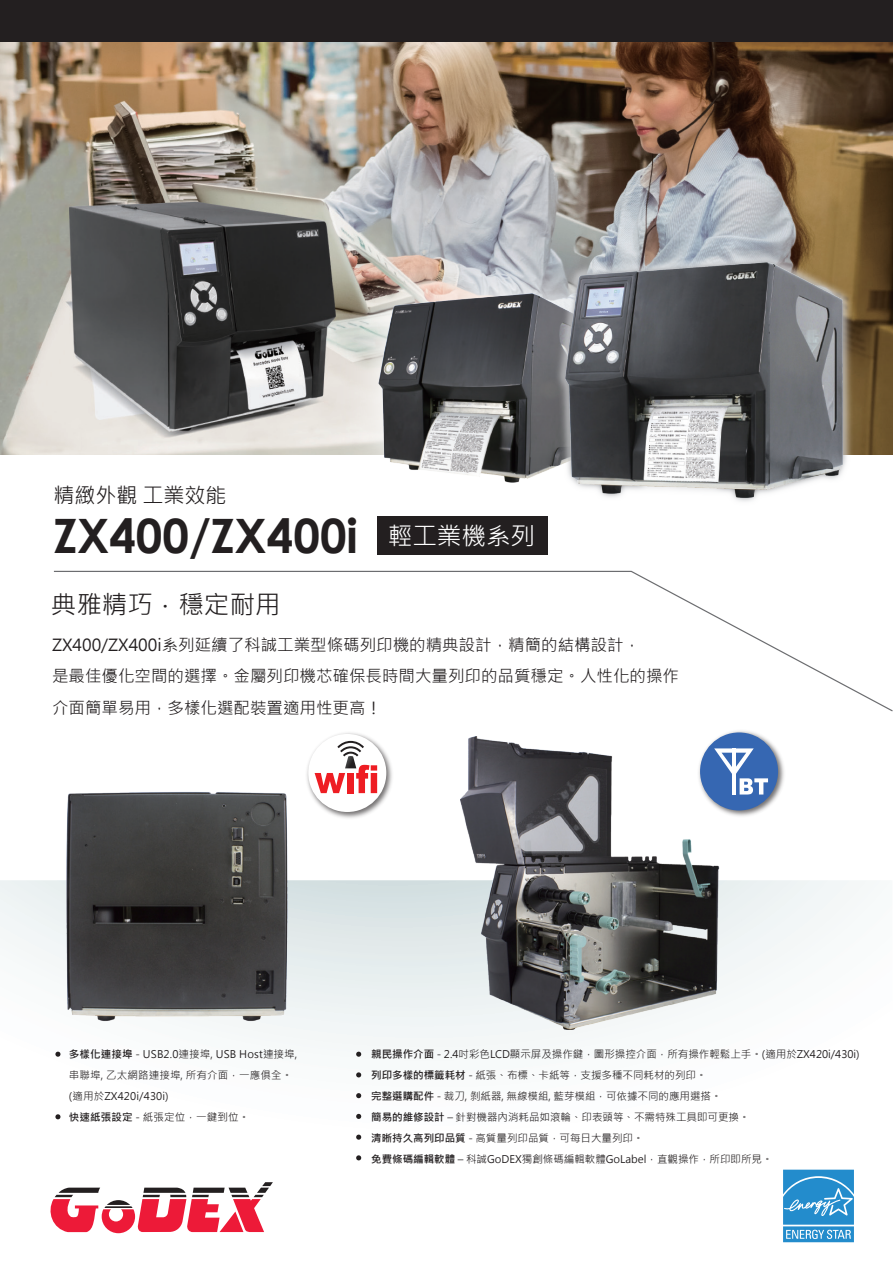
<style>
.page{position:relative;width:893px;height:1263px;background:#fff}
.page>*{position:absolute;margin:0;border:0;box-sizing:border-box;transform-origin:0 0}
.t1{font:700 47.4px "Century Gothic";color:#231f20}
.t2{font:25.5px "Microsoft Jheng Hei";color:#231f20}
.t3{font:24.6px "Microsoft Jheng Hei";color:#fff}
.t4{font:21px "Microsoft Jheng Hei";color:#231f20}
.t5{font:16.5px/31.5px "Microsoft Jheng Hei";color:#231f20}
.t6{font:10.5px/21px "Microsoft Jheng Hei";color:#231f20}
.s1{font-weight:700}
</style>
<div class="page">
<svg style="left:0;top:880px;width:866px;height:354px"></svg>
<div style="left:0;top:0;width:892px;height:43px;background:#231f20"></div>
<svg style="left:46px;top:1182px;width:227px;height:51px"></svg>
<svg style="left:53px;top:570px;width:840px;height:142px"></svg>
<img style="left:1px;top:43px;width:892px;height:412px">
<img style="left:322px;top:236px;width:194px;height:219px">
<img style="left:373px;top:278px;width:143px;height:205px">
<img style="left:516px;top:213px;width:376px;height:270px">
<img style="left:550px;top:225px;width:309px;height:277px">
<img style="left:461px;top:737px;width:280px;height:292px">
<img style="left:55px;top:792px;width:244px;height:236px">
<img style="left:306px;top:732px;width:86px;height:86px">
<div style="left:308px;top:734px;width:78px;height:78px;background:#fff;border-radius:50%"></div>
<svg style="left:315px;top:741px;width:62px;height:52px"></svg>
<img style="left:695px;top:730px;width:89px;height:90px">
<div style="left:700px;top:732px;width:78px;height:78px;background:#3667b2;border-radius:50%"></div>
<svg style="left:714px;top:748px;width:54px;height:46px"></svg>
<hr style="left:732px;top:748px;width:4px;height:46px;background:#fff">
<div style="left:377px;top:516px;width:171px;height:38px;background:#231f20"></div>
<svg style="left:55px;top:1052px;width:5px;height:5px"></svg>
<svg style="left:55px;top:1114px;width:5px;height:5px"></svg>
<svg style="left:356px;top:1052px;width:5px;height:5px"></svg>
<svg style="left:356px;top:1072px;width:5px;height:5px"></svg>
<svg style="left:356px;top:1093px;width:5px;height:5px"></svg>
<svg style="left:356px;top:1114px;width:5px;height:5px"></svg>
<svg style="left:356px;top:1134px;width:5px;height:6px"></svg>
<svg style="left:356px;top:1155px;width:5px;height:5px"></svg>
<div style="left:776px;top:1163px;width:85px;height:85px;background:#fff"></div>
<svg style="left:783px;top:1170px;width:71px;height:72px;background:#469ed4"></svg>
<h3 class="t4" style="left:53px;top:482px;width:175px">精緻外觀 工業效能</h3>
<h1 class="t1" style="left:53px;top:500px;width:306px">ZX400/ZX400i</h1>
<h2 class="t2" style="left:51px;top:588px;width:231px">典雅精巧．穩定耐用</h2>
<h3 class="t3" style="left:388px;top:520px;width:149px">輕工業機系列</h3>
<h3 class="t5" style="left:52px;top:629px;width:629px">ZX400/ZX400i系列延續了科誠工業型條碼列印機的精典設計，精簡的結構設計，<br>是最佳優化空間的選擇。金屬列印機芯確保長時間大量列印的品質穩定。人性化的操作介面簡單易用，多樣化選配裝置適用性更高！</h3>
<p class="t6" style="left:69px;top:1044px;width:230px"><span class="s1">多樣化連接埠</span> - USB2.0連接埠, USB Host連接埠,串聯埠, 乙太網路連接埠, 所有介面，一應俱全。(適用於ZX420i/430i)<br><span class="s1">快速紙張設定</span> - 紙張定位，一鍵到位。</p>
<p class="t6" style="left:371px;top:1044px;width:490px"><span class="s1">親民操作介面</span> - 2.4吋彩色LCD顯示屏及操作鍵，圖形操控介面，所有操作輕鬆上手。(適用於ZX420i/430i)<span class="s1">列印多樣的標籤耗材</span> - 紙張、布標、卡紙等，支援多種不同耗材的列印。<br><span class="s1">完整選購配件</span> - 裁刀, 剝紙器, 無線模組, 藍芽模組，可依據不同的應用選搭。<br><span class="s1">簡易的維修設計</span> – 針對機器內消耗品如滾輪、印表頭等、不需特殊工具即可更換。<br><span class="s1">清晰持久高列印品質</span> - 高質量列印品質，可每日大量列印。<br><span class="s1">免費條碼編輯軟體</span> – 科誠GoDEX獨創條碼編輯軟體GoLabel，直觀操作，所印即所見。</p>
</div>
